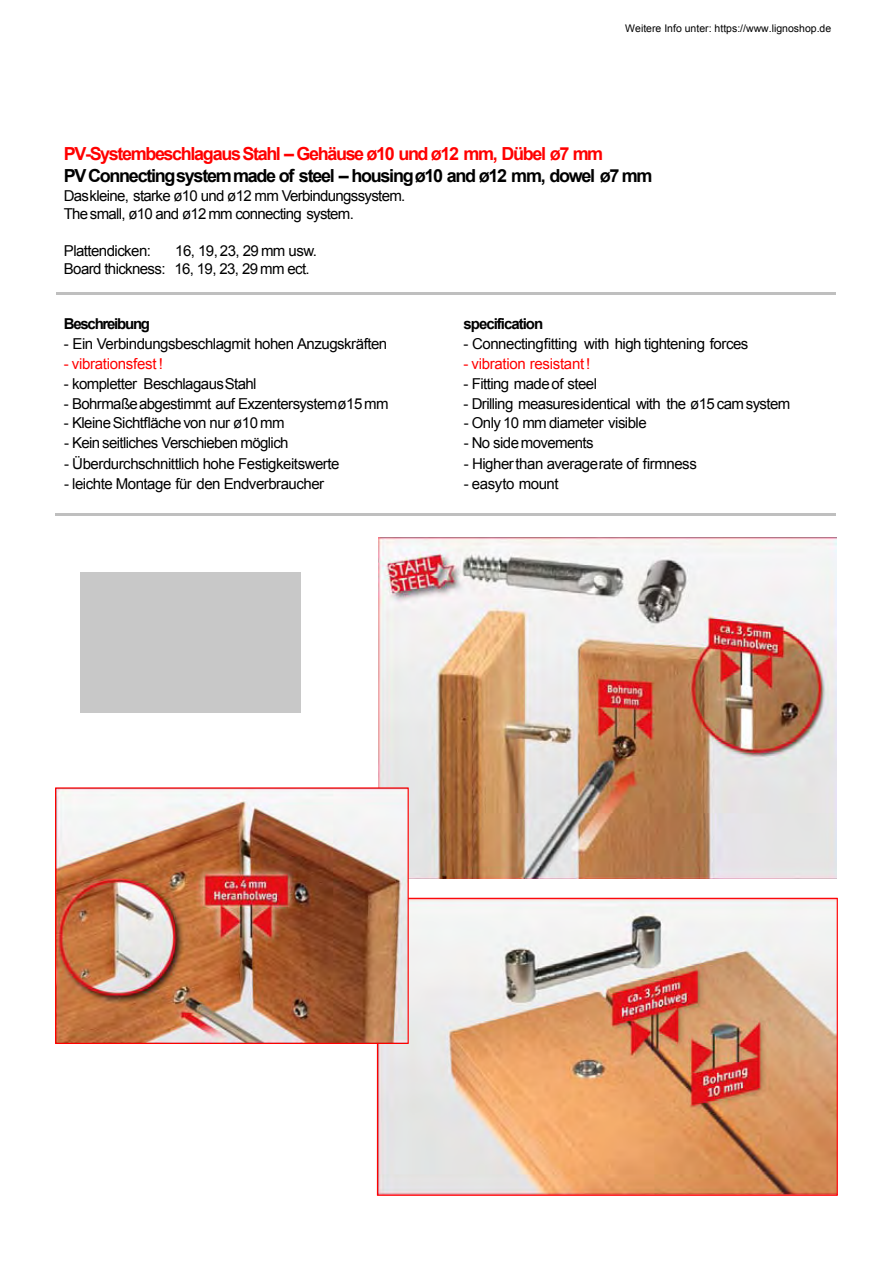
<style>
.page{position:relative;width:893px;height:1263px;background:#fff}
.page>*{position:absolute;margin:0;border:0;box-sizing:border-box;transform-origin:0 0}
.t1{font:700 18px "Arial";letter-spacing:-.07em;color:#000}
.t2{font:700 18px "Arial";letter-spacing:-.075em;color:#f00}
.t3{font:15px/18.3px "Arial";letter-spacing:-.035em;color:#000}
.t4{font:15px "Arial";letter-spacing:-.02em;color:#f00}
.t5{font:700 15px "Arial";letter-spacing:-.065em;color:#000}
.t6{font:700 15px "Arial";letter-spacing:-.085em;color:#000}
.t7{font:10.5px "Arial";color:#000}
</style>
<div class="page">
<hr style="left:56px;top:293px;width:779px;height:2px;background:#bfbfbf">
<hr style="left:55px;top:513px;width:400px;height:3px;background:#bfbfbf">
<hr style="left:454px;top:513px;width:381px;height:3px;background:#bfbfbf">
<img style="left:378px;top:538px;width:459px;height:341px">
<img style="left:377px;top:898px;width:461px;height:298px">
<img style="left:55px;top:787px;width:354px;height:257px">
<p class="t7" style="left:625px;top:24px;width:208px">Weitere Info unter: https://www.lignoshop.de</p>
<p class="t2" style="left:64px;top:147px;width:541px">PV-Systembeschlagaus Stahl – Gehäuse ø10 und ø12 mm, Dübel ø7 mm</p>
<p class="t1" style="left:64px;top:169px;width:590px">PVConnectingsystemmade of steel – housingø10 and ø12 mm, dowel ø7 mm</p>
<p class="t3" style="left:64px;top:188px;width:343px">Daskleine, starke ø10 und ø12 mm Verbindungssystem.<br>The small, ø10 and ø12 mm connecting system.</p>
<p class="t3" style="left:64px;top:243px;width:89px">Plattendicken:</p>
<p class="t3" style="left:64px;top:243px;width:255px;text-indent:111px">16, 19, 23, 29 mm usw.<br>Board thickness: 16, 19, 23, 29 mm ect.</p>
<p class="t6" style="left:64px;top:318px;width:88px">Beschreibung</p>
<p class="t5" style="left:463px;top:318px;width:81px">specification</p>
<p class="t3" style="left:64px;top:336px;width:325px">- Ein Verbindungsbeschlagmit hohen Anzugskräften</p>
<p class="t3" style="left:463px;top:336px;width:286px">- Connectingfitting with high tightening forces</p>
<p class="t4" style="left:64px;top:358px;width:101px">- vibrationsfest !</p>
<p class="t4" style="left:463px;top:358px;width:128px">- vibration resistant!</p>
<p class="t3" style="left:64px;top:376px;width:194px">- kompletter BeschlagausStahl</p>
<p class="t3" style="left:463px;top:376px;width:135px">- Fitting made of steel</p>
<p class="t3" style="left:64px;top:396px;width:326px">- Bohrmaßeabgestimmt auf Exzentersystemø15 mm</p>
<p class="t3" style="left:464px;top:396px;width:328px">- Drilling measuresidentical with the ø15 camsystem</p>
<p class="t3" style="left:64px;top:415px;width:222px">- KleineSichtfläche von nur ø10 mm</p>
<p class="t3" style="left:464px;top:415px;width:185px">- Only 10 mm diameter visible</p>
<p class="t3" style="left:64px;top:435px;width:226px">- Kein seitliches Verschieben möglich</p>
<p class="t3" style="left:464px;top:435px;width:131px">- No side movements</p>
<p class="t3" style="left:64px;top:456px;width:277px">- Überdurchschnittlich hohe Festigkeitswerte</p>
<p class="t3" style="left:464px;top:456px;width:235px">- Higherthan averagerate of firmness</p>
<p class="t3" style="left:64px;top:476px;width:262px">- leichte Montage für den Endverbraucher</p>
<p class="t3" style="left:464px;top:476px;width:96px">- easyto mount</p>
</div>
